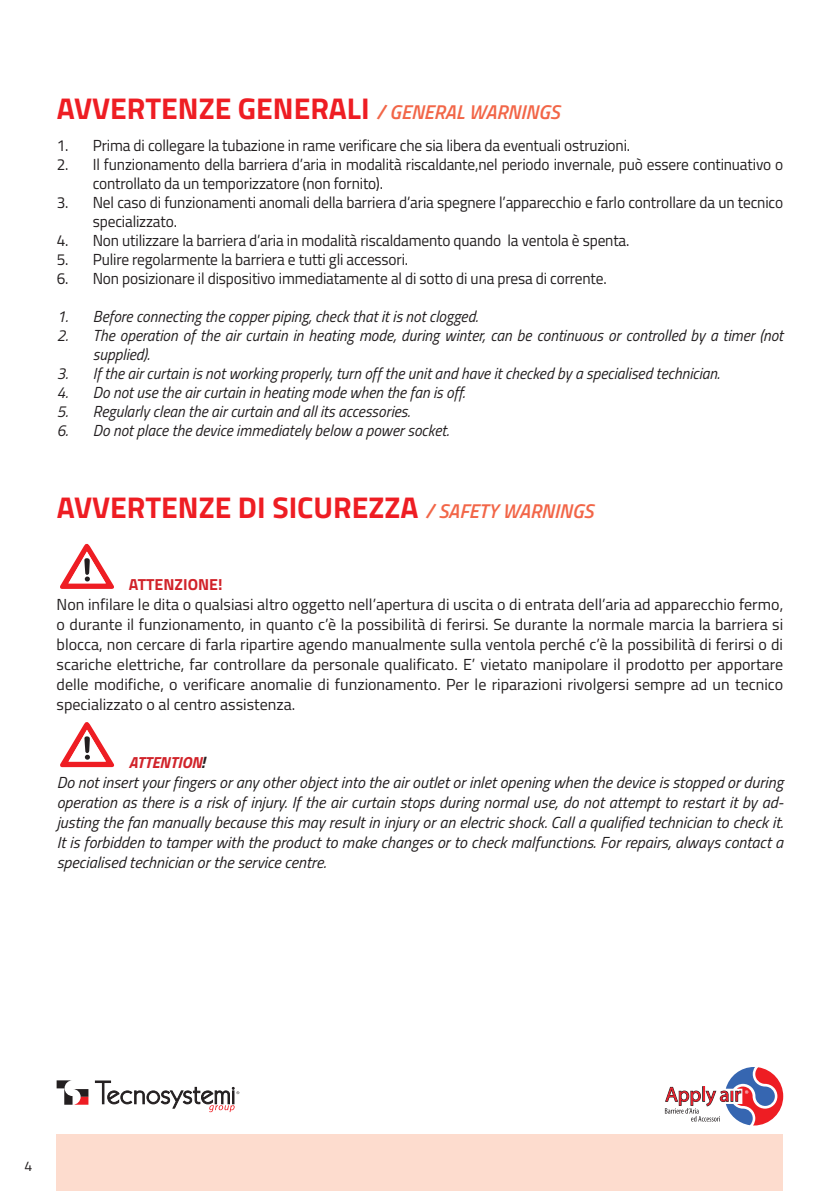
<style>
.page{position:relative;width:840px;height:1191px;background:#fff}
.page>*{position:absolute;margin:0;border:0;box-sizing:border-box;transform-origin:0 0}
.t1{font:700 30px "Titillium Web";color:#ee1d23}
.t2{font:16px/19px "Titillium Web";letter-spacing:-.01em;color:#231f20;scale:.96 1}
.t3{font:16px/20px "Titillium Web";letter-spacing:-.01em;color:#231f20;text-align:justify}
.t4{font:italic 16px/20px "Titillium Web";color:#231f20;text-align:justify}
.t5{font:italic 16px/19px "Titillium Web";color:#231f20;scale:.96 1}
.t6{font:700 16px "Titillium Web";color:#d1232a}
.t7{font:italic 700 16px "Titillium Web";color:#d1232a}
.t8{font:14px "Titillium Web";color:#231f20}
.s1{font-weight:600;font-style:italic;font-size:20px;color:#f26648}
.s2{color:#231f20}
</style>
<div class="page">
<svg style="left:57px;top:1080px;width:31px;height:24px"></svg>
<svg style="left:95px;top:1080px;width:144px;height:32px"></svg>
<svg style="left:664px;top:1067px;width:118px;height:58px"></svg>
<div style="left:57px;top:1134px;width:725px;height:57px;background:#fddcce"></div>
<svg style="left:60px;top:544px;width:54px;height:45px"></svg>
<svg style="left:60px;top:722px;width:55px;height:45px"></svg>
<p class="t1" style="left:57px;top:86px;width:504px">AVVERTENZE GENERALI <span class="s1">/ GENERAL WARNINGS</span></p>
<p class="t2" style="left:57px;top:135px;width:598px">1. Prima di collegare la tubazione in rame verificare che sia libera da eventuali ostruzioni.</p>
<p class="t2" style="left:93px;top:154px;width:720px;text-indent:-36px">2. Il funzionamento della barriera d’aria in modalità riscaldante,nel periodo invernale, può essere continuativo o controllato da un temporizzatore (non fornito).</p>
<p class="t2" style="left:93px;top:192px;width:720px;text-indent:-36px">3. Nel caso di funzionamenti anomali della barriera d’aria spegnere l’apparecchio e farlo controllare da un tecnico specializzato.</p>
<p class="t2" style="left:57px;top:230px;width:597px">4. Non utilizzare la barriera d’aria in modalità riscaldamento quando la ventola è spenta.</p>
<p class="t2" style="left:57px;top:249px;width:367px">5. Pulire regolarmente la barriera e tutti gli accessori.</p>
<p class="t2" style="left:57px;top:268px;width:574px">6. Non posizionare il dispositivo immediatamente al di sotto di una presa di corrente.</p>
<p class="t5" style="left:57px;top:306px;width:440px">1. Before connecting the copper piping, check that it is not clogged.</p>
<p class="t5" style="left:93px;top:325px;width:720px;text-indent:-36px">2. The operation of the air curtain in heating mode, during winter, can be continuous or controlled by a timer (not supplied).</p>
<p class="t5" style="left:57px;top:363px;width:691px">3. If the air curtain is not working properly, turn off the unit and have it checked by a specialised technician.</p>
<p class="t5" style="left:57px;top:382px;width:427px">4. Do not use the air curtain in heating mode when the fan is off.</p>
<p class="t5" style="left:57px;top:401px;width:369px">5. Regularly clean the air curtain and all its accessories.</p>
<p class="t5" style="left:57px;top:420px;width:410px">6. Do not place the device immediately below a power socket.</p>
<p class="t1" style="left:57px;top:484px;width:538px">AVVERTENZE DI SICUREZZA <span class="s1">/ SAFETY WARNINGS</span></p>
<p class="t6" style="left:129px;top:571px;width:95px">ATTENZIONE!</p>
<p class="t3" style="left:57px;top:593px;width:727px">Non infilare le dita o qualsiasi altro oggetto nell’apertura di uscita o di entrata dell’aria ad apparecchio fermo, o durante il funzionamento, in quanto c’è la possibilità di ferirsi. Se durante la normale marcia la barriera si blocca, non cercare di farla ripartire agendo manualmente sulla ventola perché c’è la possibilità di ferirsi o di scariche elettriche, far controllare da personale qualificato. E’ vietato manipolare il prodotto per apportare delle modifiche, o verificare anomalie di funzionamento. Per le riparazioni rivolgersi sempre ad un tecnico specializzato o al centro assistenza.</p>
<p class="t7" style="left:129px;top:749px;width:77px">ATTENTION<span class="s2">!</span></p>
<p class="t4" style="left:57px;top:771px;width:728px">Do not insert your fingers or any other object into the air outlet or inlet opening when the device is stopped or during operation as there is a risk of injury. If the air curtain stops during normal use, do not attempt to restart it by ad&shy;justing the fan manually because this may result in injury or an electric shock. Call a qualified technician to check it.<br>It is forbidden to tamper with the product to make changes or to check malfunctions. For repairs, always contact a specialised technician or the service centre.</p>
<p class="t8" style="left:24px;top:1156px;width:9px">4</p>
</div>
